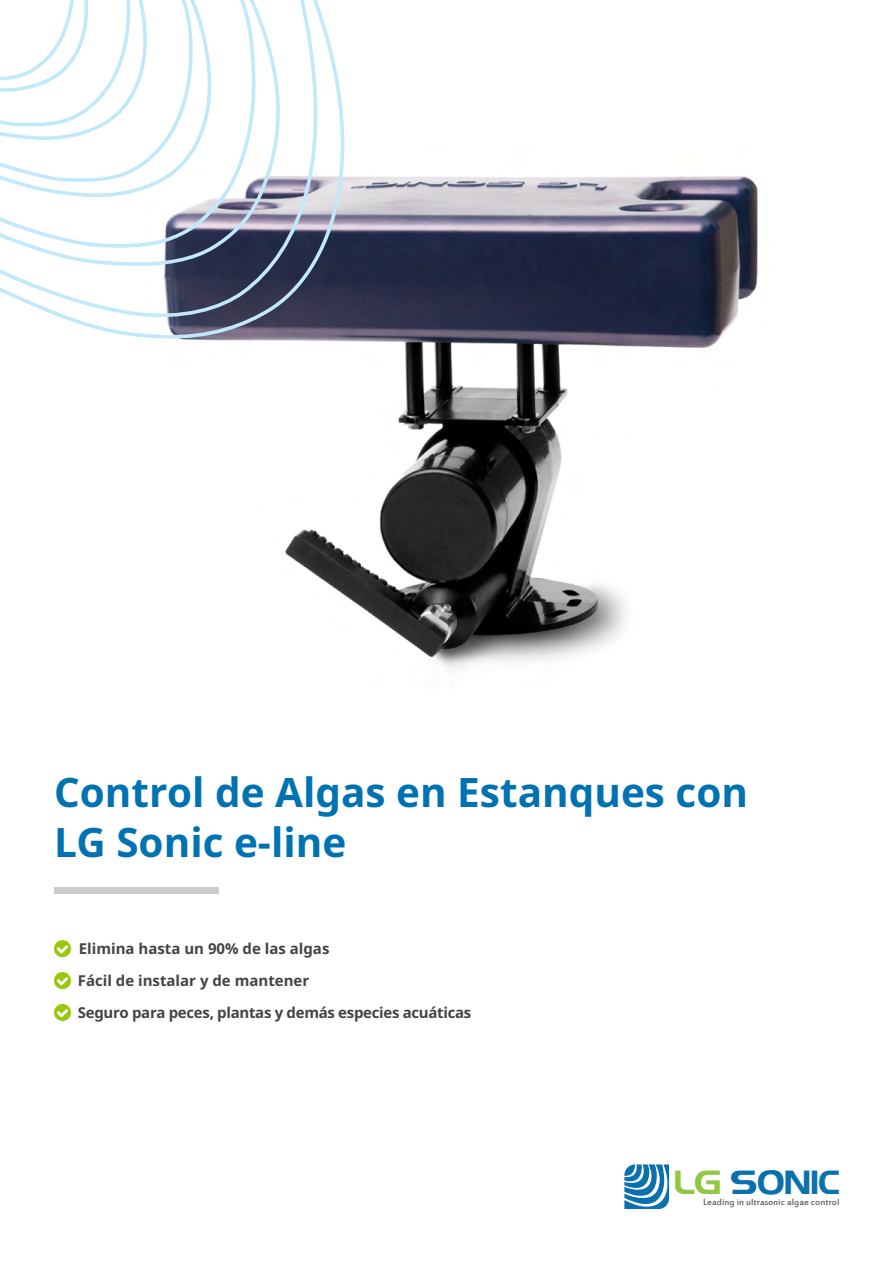
<style>
.page{position:relative;width:893px;height:1263px;background:#fff}
.page>*{position:absolute;margin:0;border:0;box-sizing:border-box;transform-origin:0 0}
.t1{font:700 40.5px/49.5px "Noto Sans";color:#0072b2}
.t2{font:32.4px "Niamey";color:#0a70b0}
.t3{font:700 15px/32px "Noto Sans";color:#444}
.t4{font:9.9px "Estrangelo Edessa";color:#58595b}
.s1{color:#91c742}
</style>
<div class="page">
<img style="left:181px;top:176px;width:577px;height:492px">
<svg style="left:0;top:0;width:376px;height:339px"></svg>
<svg style="left:624px;top:1164px;width:46px;height:45px"></svg>
<div style="left:54px;top:887px;width:165px;height:6px;background:#cdcccb"></div>
<svg style="left:54px;top:940px;width:17px;height:17px"></svg>
<svg style="left:54px;top:972px;width:17px;height:17px"></svg>
<svg style="left:54px;top:1004px;width:17px;height:17px"></svg>
<h1 class="t1" style="left:54px;top:767px;width:696px">Control de Algas en Estanques con<br>LG Sonic e-line</h1>
<p class="t3" style="left:78px;top:932px;width:395px">Elimina hasta un 90% de las algas<br>Fácil de instalar y de mantener<br>Seguro para peces, plantas y demás especies acuáticas</p>
<h2 class="t2" style="left:674px;top:1163px;width:167px"><span class="s1">LG</span> SONIC</h2>
<p class="t4" style="left:703px;top:1198px;width:138px">Leading in ultrasonic algae control</p>
</div>
